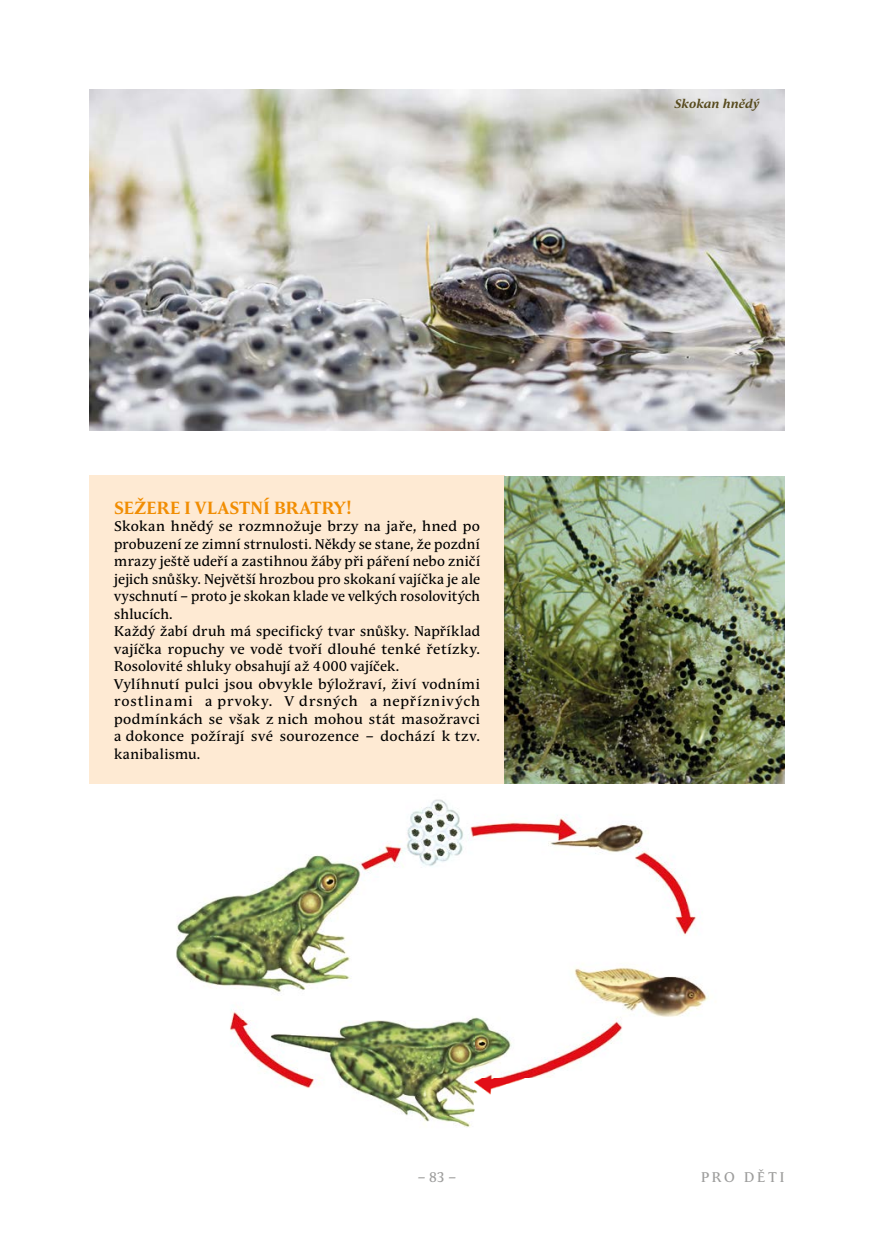
<style>
.page{position:relative;width:874px;height:1241px;background:#fff}
.page>*{position:absolute;margin:0;border:0;box-sizing:border-box;transform-origin:0 0}
.t1{font:700 17.5px "Andulka Text Pro";letter-spacing:.025em;color:#f18d02}
.t2{font:14px/17.5px "Andulka Text Pro";letter-spacing:.025em;color:#000}
.t3{font:14px "Andulka Text Pro";letter-spacing:.195em;color:#9d9d9c}
.t4{font:italic 700 12.25px "Andulka Text Pro";letter-spacing:.015em;color:#574a1d}
</style>
<div class="page">
<img style="left:90px;top:89px;width:694px;height:342px">
<div style="left:89px;top:475px;width:415px;height:308px;background:#feead3"></div>
<img style="left:176px;top:799px;width:533px;height:328px">
<img style="left:504px;top:476px;width:280px;height:307px">
<p class="t1" style="left:114px;top:497px;width:239px">SEŽERE I VLASTNÍ BRATRY!</p>
<p class="t2" style="left:114px;top:518px;width:367px">Skokan hnědý se rozmnožuje brzy na jaře, hned po probuzení ze zimní strnulosti. Někdy se stane, že pozdní mrazy ještě udeří a zastihnou žáby při páření nebo zničí jejich snůšky. Největší hrozbou pro skokaní vajíčka je ale vyschnutí – proto je skokan klade ve velkých rosolovitých shlucích.<br>Každý žabí druh má specifický tvar snůšky. Například vajíčka ropuchy ve vodě tvoří dlouhé tenké řetízky.<br>Rosolovité shluky obsahují až 4 000 vajíček.<br>Vylíhnutí pulci jsou obvykle býložraví, živí vodními rostlinami a prvoky. V drsných a nepříznivých podmínkách se však z nich mohou stát masožravci a dokonce požírají své sourozence – dochází k tzv. kanibalismu.</p>
<p class="t4" style="left:674px;top:97px;width:86px">Skokan hnědý</p>
<p class="t3" style="left:417px;top:1168px;width:40px">– 83 –</p>
<p class="t3" style="left:700px;top:1168px;width:85px">PRO DĚTI</p>
</div>
